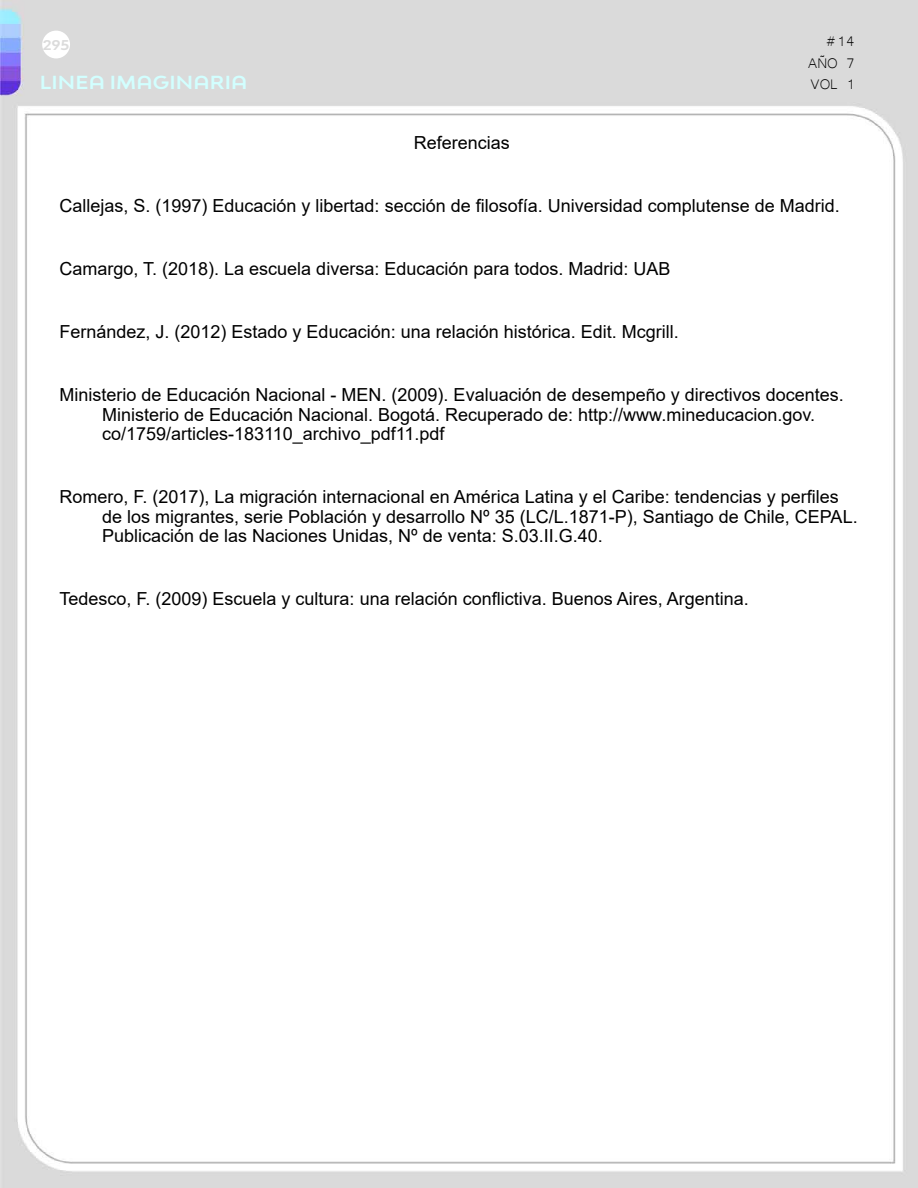
<style>
.page{position:relative;width:918px;height:1188px;background:#fff}
.page>*{position:absolute;margin:0;border:0;box-sizing:border-box;transform-origin:0 0}
.t1{font:18px/19.5px "Arial";color:#000}
.t2{font:700 expanded 18px "Bw Modelica SS01";letter-spacing:.01em;color:#d2ffff}
.t3{font:18px/21.6px "Microsoft Yi Baiti";color:#000;text-align:justify}
.t4{font:700 expanded 13.5px "Bw Modelica SS01";color:#dbdbdb}
</style>
<div class="page">
<img style="left:1px;top:0;width:917px;height:1188px">
<div style="left:42px;top:31px;width:28px;height:27px;background:#fff;border-radius:50%"></div>
<p class="t4" style="left:43px;top:36px;width:28px">295</p>
<p class="t2" style="left:40px;top:71px;width:209px">LINEA IMAGINARIA</p>
<p class="t1" style="left:414px;top:133px;width:98px">Referencias</p>
<p class="t3" style="left:808px;top:29px;width:48px;text-indent:17px">#14<br>AÑO 7<br>VOL 1</p>
<p class="t1" style="left:60px;top:196px;width:782px">Callejas, S. (1997) Educación y libertad: sección de filosofía. Universidad complutense de Madrid.</p>
<p class="t1" style="left:60px;top:259px;width:612px">Camargo, T. (2018). La escuela diversa: Educación para todos. Madrid: UAB</p>
<p class="t1" style="left:60px;top:322px;width:621px">Fernández, J. (2012) Estado y Educación: una relación histórica. Edit. Mcgrill.</p>
<p class="t1" style="left:102px;top:385px;width:743px;text-indent:-43px">Ministerio de Educación Nacional - MEN. (2009). Evaluación de desempeño y directivos docentes.<br>Ministerio de Educación Nacional. Bogotá. Recuperado de: http://www.mineducacion.gov. co/1759/articles-183110_archivo_pdf11.pdf</p>
<p class="t1" style="left:102px;top:487px;width:757px;text-indent:-43px">Romero, F. (2017), La migración internacional en América Latina y el Caribe: tendencias y perfiles de los migrantes, serie Población y desarrollo Nº 35 (LC/L.1871-P), Santiago de Chile, CEPAL.<br>Publicación de las Naciones Unidas, Nº de venta: S.03.II.G.40.</p>
<p class="t1" style="left:60px;top:589px;width:691px">Tedesco, F. (2009) Escuela y cultura: una relación conflictiva. Buenos Aires, Argentina.</p>
</div>
